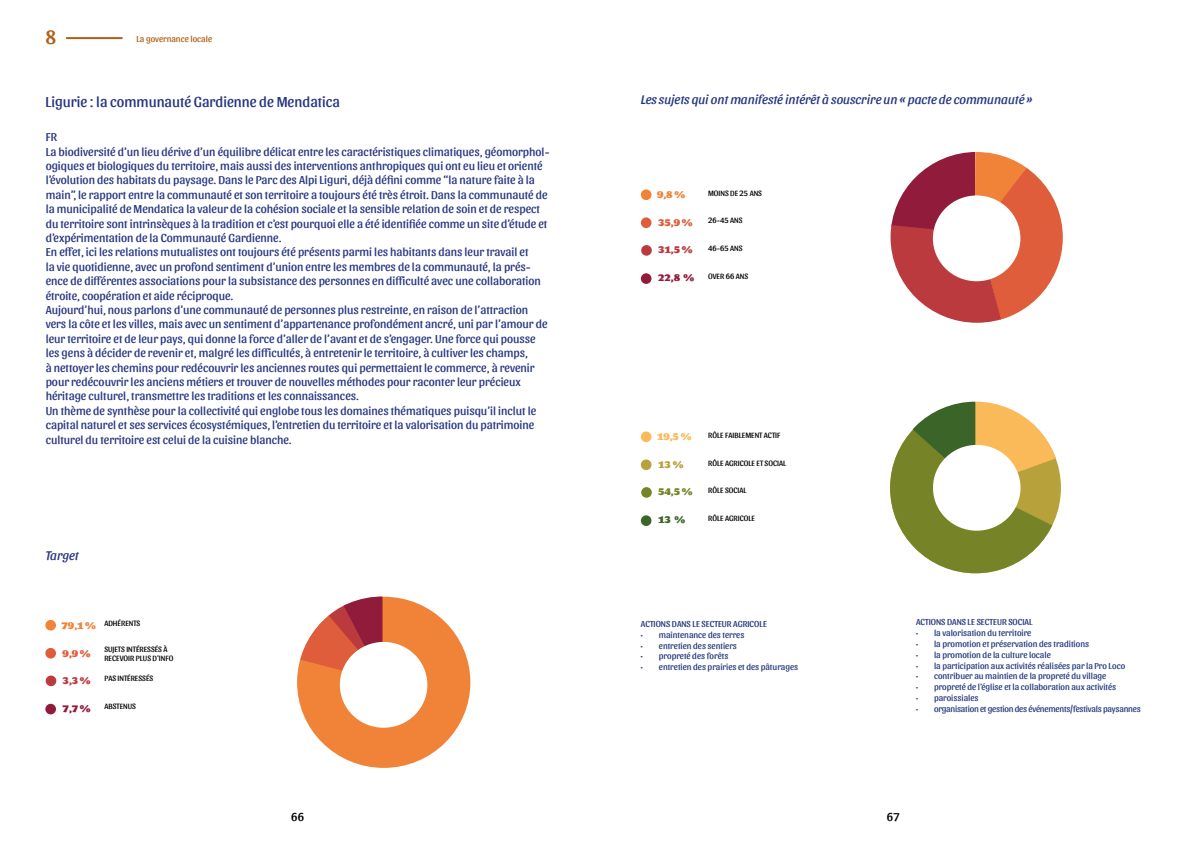
<style>
.page{position:relative;width:1191px;height:842px;background:#fff}
.page>*{position:absolute;margin:0;border:0;box-sizing:border-box;transform-origin:0 0}
.t1{font:20px "Sansita";color:#b05f17}
.t2{font:15px "Sansita";color:#273680}
.t3{font:italic 13px "Sansita";color:#273680}
.t4{font:12px/14.4px "Sansita";color:#273680}
.t5{font:12px "Sansita";color:#000}
.t6{font:900 10px "Sansita";color:#f08338}
.t7{font:900 10px "Sansita";color:#df5d3a}
.t8{font:900 10px "Sansita";color:#ba3a3d}
.t9{font:900 10px "Sansita";color:#921b3c}
.t10{font:900 10px "Sansita";color:#faba5a}
.t11{font:900 10px "Sansita";color:#768427}
.t12{font:900 10px "Sansita";color:#b6a13c}
.t13{font:900 10px "Sansita";color:#3c652a}
.t14{font:9px "Sansita";color:#24387c}
.t15{font:9px "Sansita";letter-spacing:-.02em;color:#24387c}
.t16{font:9px "Sansita";color:#b05f17}
.t17{font:8px "Sansita";color:#000}
</style>
<div class="page">
<div style="left:297px;top:597px;width:173px;height:171px;background:#f08338;border-radius:50%"></div>
<svg style="left:297px;top:596px;width:85px;height:77px"></svg>
<div style="left:340px;top:642px;width:87px;height:86px;background:#fff;border-radius:50%"></div>
<div style="left:45px;top:620px;width:11px;height:10px;background:#f08338;border-radius:50%"></div>
<div style="left:45px;top:648px;width:11px;height:10px;background:#df5d3a;border-radius:50%"></div>
<div style="left:46px;top:675px;width:10px;height:11px;background:#ba3a3d;border-radius:50%"></div>
<div style="left:45px;top:704px;width:11px;height:10px;background:#911b3b;border-radius:50%"></div>
<hr style="left:66px;top:37px;width:56px;height:2px;background:#b05f17">
<svg style="left:890px;top:152px;width:172px;height:171px"></svg>
<div style="left:933px;top:195px;width:87px;height:86px;background:#fff;border-radius:50%"></div>
<svg style="left:890px;top:402px;width:171px;height:171px"></svg>
<div style="left:933px;top:445px;width:87px;height:86px;background:#fff;border-radius:50%"></div>
<div style="left:641px;top:189px;width:10px;height:11px;background:#f08338;border-radius:50%"></div>
<div style="left:641px;top:431px;width:10px;height:11px;background:#faba5a;border-radius:50%"></div>
<div style="left:641px;top:217px;width:10px;height:11px;background:#df5d3a;border-radius:50%"></div>
<div style="left:641px;top:459px;width:10px;height:11px;background:#b6a13c;border-radius:50%"></div>
<div style="left:641px;top:245px;width:11px;height:11px;background:#ba3a3d;border-radius:50%"></div>
<div style="left:641px;top:487px;width:11px;height:11px;background:#768427;border-radius:50%"></div>
<div style="left:641px;top:273px;width:10px;height:11px;background:#911b3b;border-radius:50%"></div>
<div style="left:641px;top:515px;width:10px;height:11px;background:#3c652a;border-radius:50%"></div>
<p class="t1" style="left:45px;top:25px;width:12px">8</p>
<p class="t16" style="left:136px;top:34px;width:77px">La governance locale</p>
<p class="t2" style="left:45px;top:93px;width:296px">Ligurie : la communauté Gardienne de Mendatica</p>
<p class="t4" style="left:46px;top:130px;width:13px">FR</p>
<p class="t4" style="left:46px;top:144px;width:505px">La biodiversité d’un lieu dérive d’un équilibre délicat entre les caractéristiques climatiques, géomorphol&shy;ogiques et biologiques du territoire, mais aussi des interventions anthropiques qui ont eu lieu et orienté l’évolution des habitats du paysage. Dans le Parc des Alpi Liguri, déjà défini comme “la nature faite à la main”, le rapport entre la communauté et son territoire a toujours été très étroit. Dans la communauté de la municipalité de Mendatica la valeur de la cohésion sociale et la sensible relation de soin et de respect du territoire sont intrinsèques à la tradition et c’est pourquoi elle a été identifiée comme un site d’étude et d’expérimentation de la Communauté Gardienne.</p>
<p class="t4" style="left:46px;top:245px;width:497px">En effet, ici les relations mutualistes ont toujours été présents parmi les habitants dans leur travail et<br>la vie quotidienne, avec un profond sentiment d’union entre les membres de la communauté, la prés&shy;ence de différentes associations pour la subsistance des personnes en difficulté avec une collaboration étroite, coopération et aide réciproque.</p>
<p class="t4" style="left:46px;top:303px;width:503px">Aujourd’hui, nous parlons d’une communauté de personnes plus restreinte, en raison de l’attraction vers la côte et les villes, mais avec un sentiment d’appartenance profondément ancré, uni par l’amour de leur territoire et de leur pays, qui donne la force d’aller de l’avant et de s’engager. Une force qui pousse les gens à décider de revenir et, malgré les difficultés, à entretenir le territoire, à cultiver les champs,<br>à nettoyer les chemins pour redécouvrir les anciennes routes qui permettaient le commerce, à revenir pour redécouvrir les anciens métiers et trouver de nouvelles méthodes pour raconter leur précieux héritage culturel, transmettre les traditions et les connaissances.</p>
<p class="t4" style="left:46px;top:404px;width:492px">Un thème de synthèse pour la collectivité qui englobe tous les domaines thématiques puisqu’il inclut le capital naturel et ses services écosystémiques, l’entretien du territoire et la valorisation du patrimoine culturel du territoire est celui de la cuisine blanche.</p>
<p class="t3" style="left:46px;top:548px;width:35px">Target</p>
<p class="t6" style="left:62px;top:619px;width:36px">79,1 %</p>
<p class="t7" style="left:63px;top:647px;width:30px">9,9 %</p>
<p class="t8" style="left:63px;top:674px;width:30px">3,3 %</p>
<p class="t9" style="left:63px;top:702px;width:30px">7,7 %</p>
<p class="t17" style="left:104px;top:619px;width:37px">ADHÉRENTS</p>
<p class="t17" style="left:104px;top:644px;width:65px">SUJETS INTÉRESSÉS À</p>
<p class="t17" style="left:104px;top:654px;width:70px">RECEVOIR PLUS D’INFO</p>
<p class="t17" style="left:104px;top:674px;width:50px">PAS INTÉRESSÉS</p>
<p class="t17" style="left:104px;top:702px;width:33px">ABSTENUS</p>
<p class="t5" style="left:291px;top:810px;width:14px">66</p>
<p class="t3" style="left:641px;top:92px;width:393px">Les sujets qui ont manifesté intérêt à souscrire un « pacte de communauté »</p>
<p class="t6" style="left:657px;top:188px;width:30px">9,8 %</p>
<p class="t17" style="left:708px;top:189px;width:55px">MOINS DE 25 ANS</p>
<p class="t7" style="left:658px;top:216px;width:36px">35,9 %</p>
<p class="t17" style="left:708px;top:216px;width:36px">26-45 ANS</p>
<p class="t8" style="left:658px;top:244px;width:36px">31,5 %</p>
<p class="t17" style="left:708px;top:244px;width:36px">46-65 ANS</p>
<p class="t9" style="left:658px;top:272px;width:38px">22,8 %</p>
<p class="t17" style="left:708px;top:272px;width:42px">OVER 66 ANS</p>
<p class="t10" style="left:657px;top:430px;width:36px">19,5 %</p>
<p class="t17" style="left:708px;top:431px;width:74px">RÔLE FAIBLEMENT ACTIF</p>
<p class="t12" style="left:658px;top:458px;width:27px">13 %</p>
<p class="t17" style="left:708px;top:458px;width:80px">RÔLE AGRICOLE ET SOCIAL</p>
<p class="t11" style="left:658px;top:486px;width:36px">54,5 %</p>
<p class="t17" style="left:708px;top:486px;width:40px">RÔLE SOCIAL</p>
<p class="t13" style="left:658px;top:514px;width:29px">13 %</p>
<p class="t17" style="left:708px;top:514px;width:48px">RÔLE AGRICOLE</p>
<p class="t14" style="left:641px;top:619px;width:128px">ACTIONS DANS LE SECTEUR AGRICOLE</p>
<p class="t14" style="left:641px;top:629px;width:105px">• maintenance des terres</p>
<p class="t14" style="left:641px;top:640px;width:98px">• entretien des sentiers</p>
<p class="t14" style="left:641px;top:651px;width:89px">• propreté des forêts</p>
<p class="t14" style="left:641px;top:662px;width:159px">• entretien des prairies et des pâturages</p>
<p class="t14" style="left:916px;top:617px;width:118px">ACTIONS DANS LE SECTEUR SOCIAL</p>
<p class="t14" style="left:916px;top:628px;width:117px">• la valorisation du territoire</p>
<p class="t14" style="left:916px;top:639px;width:174px">• la promotion et préservation des traditions</p>
<p class="t14" style="left:916px;top:649px;width:136px">• la promotion de la culture locale</p>
<p class="t14" style="left:916px;top:660px;width:211px">• la participation aux activités réalisées par la Pro Loco</p>
<p class="t14" style="left:916px;top:671px;width:192px">• contribuer au maintien de la propreté du village</p>
<p class="t14" style="left:916px;top:682px;width:202px">• propreté de l’église et la collaboration aux activités</p>
<p class="t14" style="left:916px;top:693px;width:64px">• paroissiales</p>
<p class="t15" style="left:916px;top:703px;width:226px">• organisation et gestion des événements/festivals paysannes</p>
<p class="t5" style="left:886px;top:810px;width:14px">67</p>
</div>
